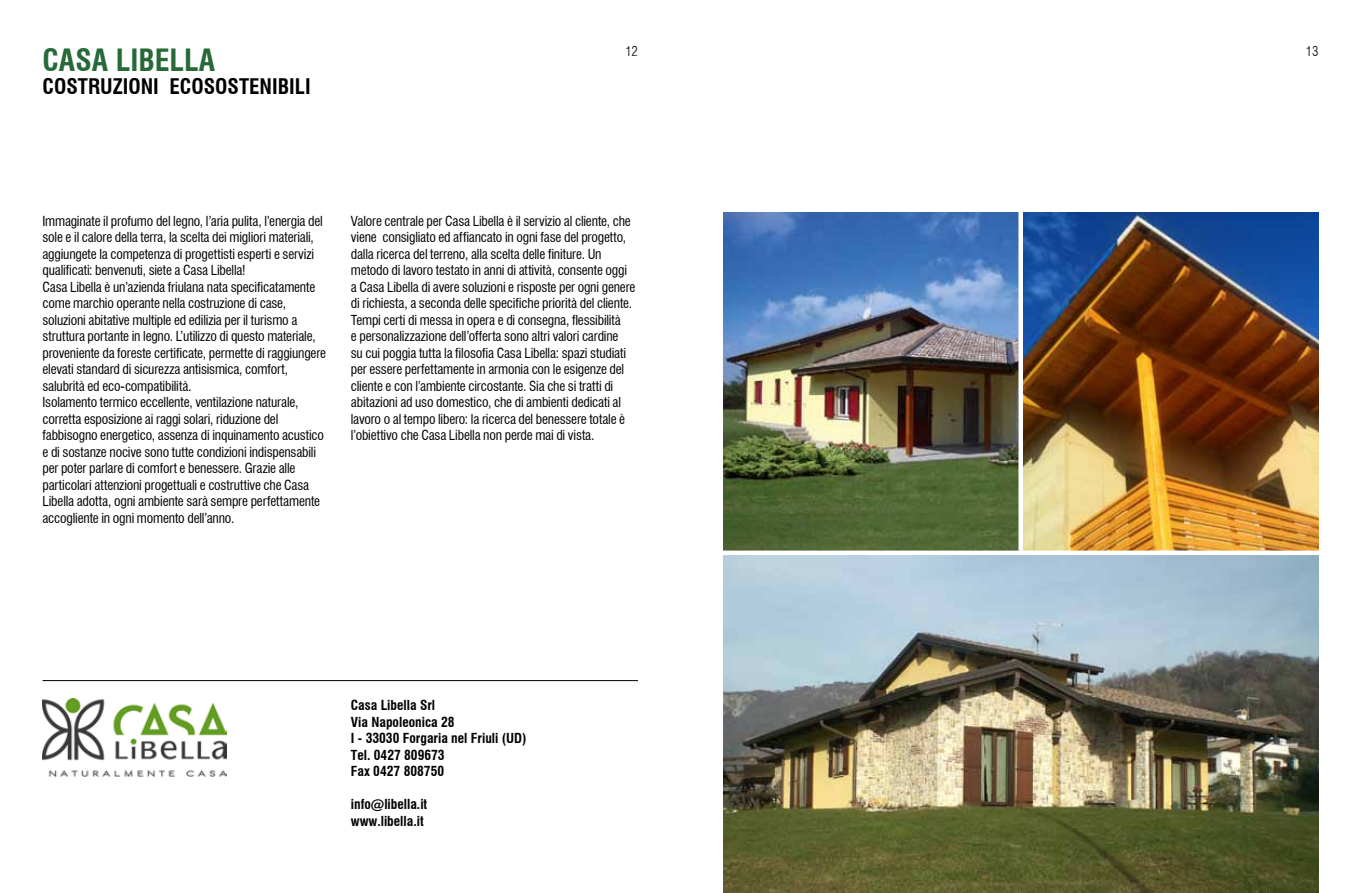
<style>
.page{position:relative;width:1361px;height:893px;background:#fff}
.page>*{position:absolute;margin:0;border:0;box-sizing:border-box;transform-origin:0 0}
.t1{font:700 condensed 30px "Swiss 721 BT";color:#276938}
.t2{font:700 condensed 21px "Swiss 721 BT";color:#000}
.t3{font:condensed 13.5px/16.5px "Swiss 721 BT";letter-spacing:-.015em;color:#000}
.t4{font:700 condensed 13.5px/16.5px "Swiss 721 BT";color:#000}
.t5{font:300 condensed 13.5px "Swiss 721 BT";color:#000}
</style>
<div class="page">
<hr style="left:43px;top:680px;width:595px;height:1px;background:#000">
<img style="left:723px;top:213px;width:295px;height:338px">
<img style="left:1023px;top:213px;width:295px;height:338px">
<img style="left:723px;top:555px;width:595px;height:338px">
<img style="left:43px;top:698px;width:184px;height:78px">
<h1 class="t1" style="left:43px;top:43px;width:174px">CASA LIBELLA</h1>
<h2 class="t2" style="left:43px;top:74px;width:23px">Costruzioni</h2>
<h2 class="t2" style="left:169px;top:74px;width:13px">Ecosost</h2>
<h2 class="t2" style="left:249px;top:74px;width:20px">enibili</h2>
<p class="t5" style="left:625px;top:43px;width:14px">12</p>
<p class="t5" style="left:1306px;top:43px;width:14px">13</p>
<p class="t3" style="left:43px;top:212px;width:285px">Immaginate il profumo del legno, l’aria pulita, l’energia del sole e il calore della terra, la scelta dei migliori materiali, aggiungete la competenza di progettisti esperti e servizi qualificati: benvenuti, siete a Casa Libella!<br>Casa Libella è un’azienda friulana nata specificatamente come marchio operante nella costruzione di case, soluzioni abitative multiple ed edilizia per il turismo a struttura portante in legno. L’utilizzo di questo materiale, proveniente da foreste certificate, permette di raggiungere elevati standard di sicurezza antisismica, comfort, salubrità ed eco-compatibilità.<br>Isolamento termico eccellente, ventilazione naturale, corretta esposizione ai raggi solari, riduzione del fabbisogno energetico, assenza di inquinamento acustico e di sostanze nocive sono tutte condizioni indispensabili per poter parlare di comfort e benessere. Grazie alle particolari attenzioni progettuali e costruttive che Casa Libella adotta, ogni ambiente sarà sempre perfettamente accogliente in ogni momento dell’anno.</p>
<p class="t3" style="left:351px;top:212px;width:286px">Valore centrale per Casa Libella è il servizio al cliente, che viene consigliato ed affiancato in ogni fase del progetto, dalla ricerca del terreno, alla scelta delle finiture. Un metodo di lavoro testato in anni di attività, consente oggi a Casa Libella di avere soluzioni e risposte per ogni genere di richiesta, a seconda delle specifiche priorità del cliente.<br>Tempi certi di messa in opera e di consegna, flessibilità<br>e personalizzazione dell’offerta sono altri valori cardine<br>su cui poggia tutta la filosofia Casa Libella: spazi studiati per essere perfettamente in armonia con le esigenze del cliente e con l’ambiente circostante. Sia che si tratti di abitazioni ad uso domestico, che di ambienti dedicati al lavoro o al tempo libero: la ricerca del benessere totale è l’obiettivo che Casa Libella non perde mai di vista.</p>
<p class="t4" style="left:351px;top:697px;width:177px">Casa Libella Srl<br>Via Napoleonica 28<br>I - 33030 Forgaria nel Friuli (UD)<br>Tel. 0427 809673<br>Fax 0427 808750</p>
<p class="t4" style="left:351px;top:796px;width:78px">info@libella.it www.libella.it</p>
</div>
